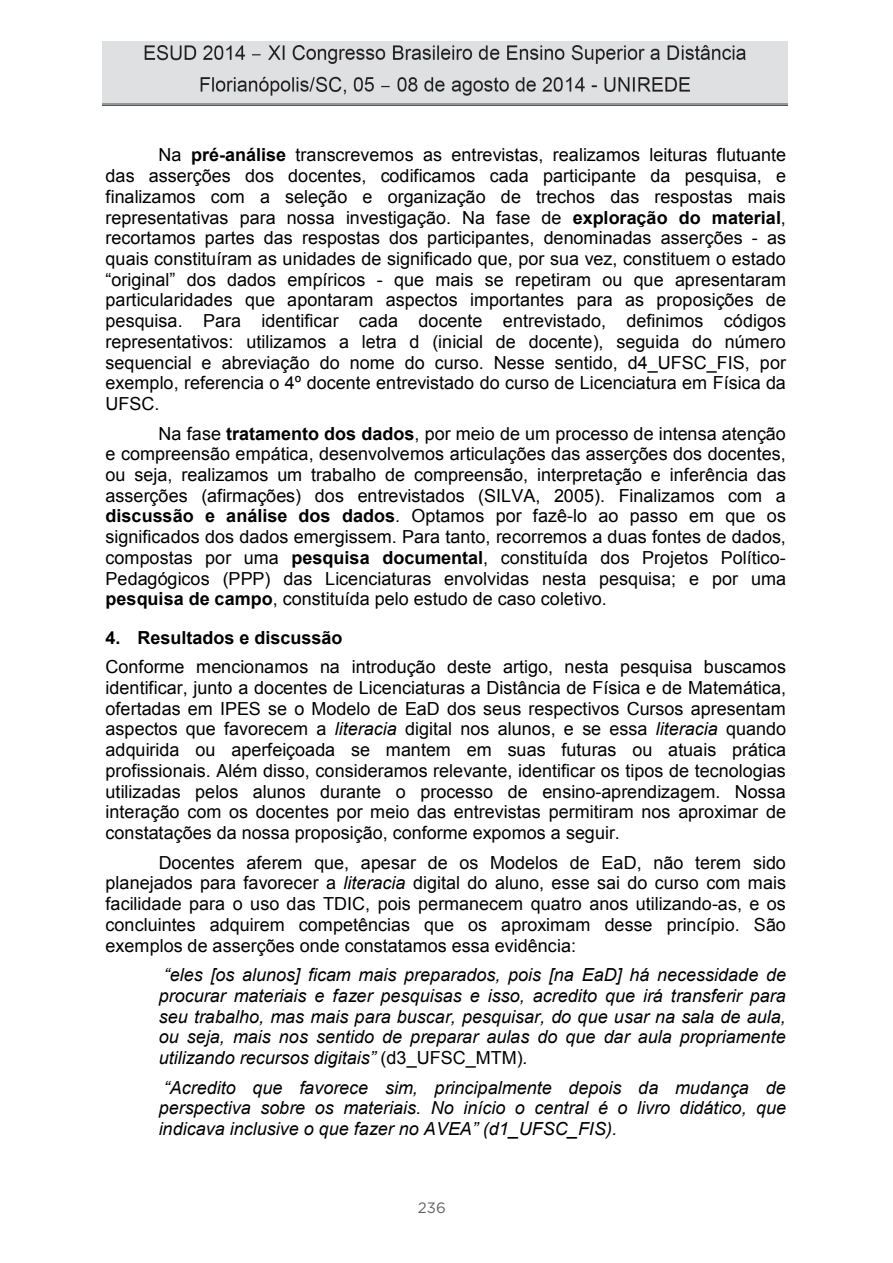
<style>
.page{position:relative;width:893px;height:1263px;background:#fff}
.page>*{position:absolute;margin:0;border:0;box-sizing:border-box;transform-origin:0 0}
.t1{font:18px/20.7px "Arial";color:#000;text-align:justify}
.t2{font:italic 18px/20.7px "Arial";color:#000;text-align:justify}
.t3{font:15px "Gotham";color:#636366}
.s1{font-weight:700}
.s2{font-style:italic}
.s3{font-style:normal}
</style>
<div class="page">
<img style="left:103px;top:42px;width:684px;height:63px">
<p class="t1" style="left:106px;top:145px;width:682px;text-indent:53px">Na <span class="s1">pré-análise</span> transcrevemos as entrevistas, realizamos leituras flutuante das asserções dos docentes, codificamos cada participante da pesquisa, e finalizamos com a seleção e organização de trechos das respostas mais representativas para nossa investigação. Na fase de <span class="s1">exploração do material</span>, recortamos partes das respostas dos participantes, denominadas asserções - as quais constituíram as unidades de significado que, por sua vez, constituem o estado “original” dos dados empíricos - que mais se repetiram ou que apresentaram particularidades que apontaram aspectos importantes para as proposições de pesquisa. Para identificar cada docente entrevistado, definimos códigos representativos: utilizamos a letra d (inicial de docente), seguida do número sequencial e abreviação do nome do curso. Nesse sentido, d4_UFSC_FIS, por exemplo, referencia o 4º docente entrevistado do curso de Licenciatura em Física da UFSC.</p>
<p class="t1" style="left:106px;top:423px;width:682px;text-indent:53px">Na fase <span class="s1">tratamento dos dados</span>, por meio de um processo de intensa atenção e compreensão empática, desenvolvemos articulações das asserções dos docentes, ou seja, realizamos um trabalho de compreensão, interpretação e inferência das asserções (afirmações) dos entrevistados (SILVA, 2005). Finalizamos com a <span class="s1">discussão e análise dos dados</span>. Optamos por fazê-lo ao passo em que os significados dos dados emergissem. Para tanto, recorremos a duas fontes de dados, compostas por uma <span class="s1">pesquisa documental</span>, constituída dos Projetos Político-Pedagógicos (PPP) das Licenciaturas envolvidas nesta pesquisa; e por uma <span class="s1">pesquisa de campo</span>, constituída pelo estudo de caso coletivo.</p>
<p class="t1" style="left:106px;top:623px;width:682px;line-height:29.5px"><span class="s1">4. Resultados e discussão<br></span>Conforme mencionamos na introdução deste artigo, nesta pesquisa buscamos</p>
<p class="t1" style="left:106px;top:678px;width:682px">identificar, junto a docentes de Licenciaturas a Distância de Física e de Matemática, ofertadas em IPES se o Modelo de EaD dos seus respectivos Cursos apresentam aspectos que favorecem a <span class="s2">literacia</span> digital nos alunos, e se essa <span class="s2">literacia</span> quando adquirida ou aperfeiçoada se mantem em suas futuras ou atuais prática profissionais. Além disso, consideramos relevante, identificar os tipos de tecnologias utilizadas pelos alunos durante o processo de ensino-aprendizagem. Nossa interação com os docentes por meio das entrevistas permitiram nos aproximar de constatações da nossa proposição, conforme expomos a seguir.</p>
<p class="t1" style="left:106px;top:852px;width:682px;text-indent:53px">Docentes aferem que, apesar de os Modelos de EaD, não terem sido planejados para favorecer a <span class="s2">literacia</span> digital do aluno, esse sai do curso com mais facilidade para o uso das TDIC, pois permanecem quatro anos utilizando-as, e os concluintes adquirem competências que os aproximam desse princípio. São exemplos de asserções onde constatamos essa evidência:</p>
<p class="t2" style="left:159px;top:965px;width:629px">“eles [os alunos] ficam mais preparados, pois [na EaD] há necessidade de procurar materiais e fazer pesquisas e isso, acredito que irá transferir para seu trabalho, mas mais para buscar, pesquisar, do que usar na sala de aula, ou seja, mais nos sentido de preparar aulas do que dar aula propriamente utilizando recursos digitais” <span class="s3">(d3_UFSC_MTM)</span>.</p>
<p class="t2" style="left:159px;top:1077px;width:629px">“Acredito que favorece sim, principalmente depois da mudança de perspectiva sobre os materiais. No início o central é o livro didático, que indicava inclusive o que fazer no AVEA” (d1_UFSC_FIS).</p>
<p class="t3" style="left:418px;top:1198px;width:29px">236</p>
</div>
